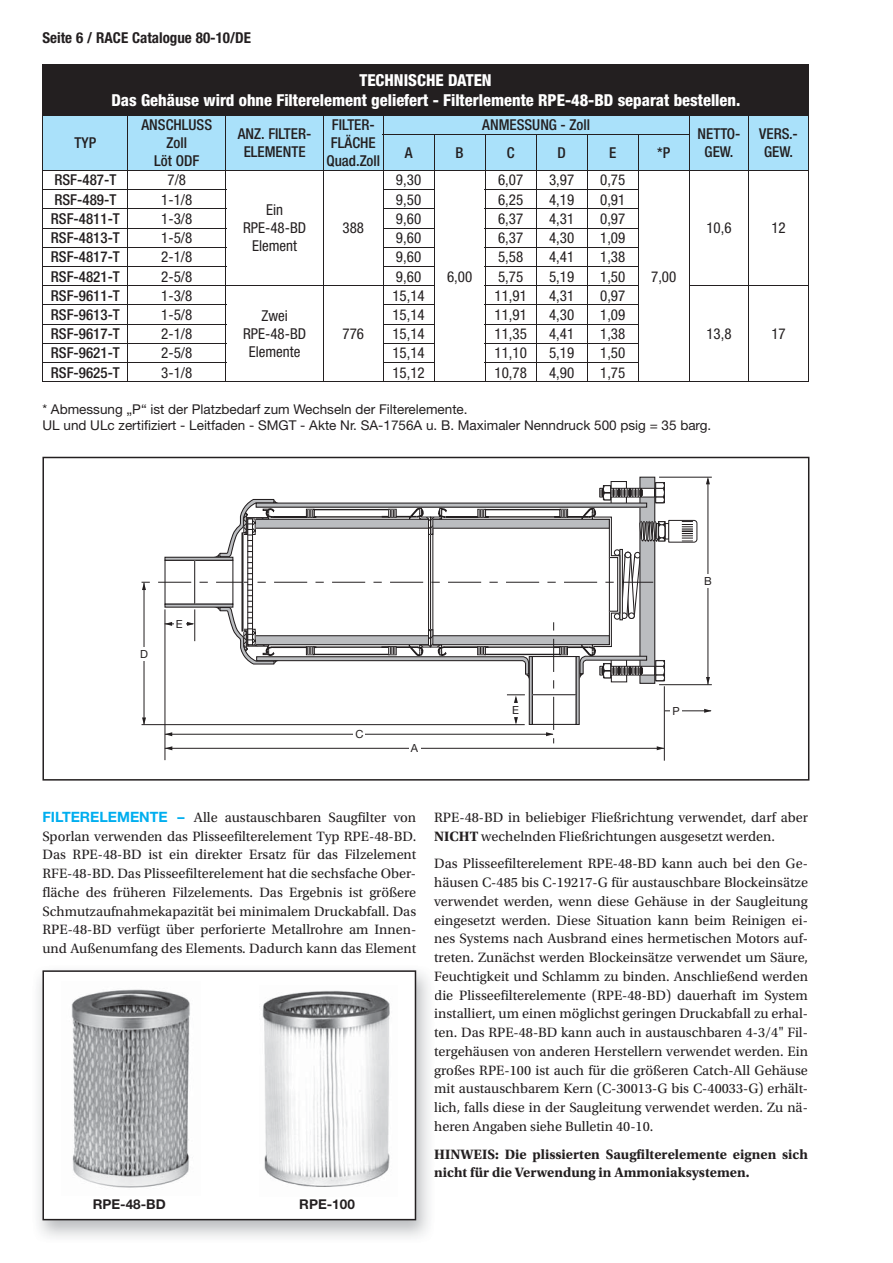
<style>
.page{position:relative;width:893px;height:1263px;background:#fff}
.page>*{position:absolute;margin:0;border:0;box-sizing:border-box;transform-origin:0 0}
.t1{font:800 condensed 16.5px/19.8px "Helvetica Neue LT Std";color:#fff;text-align:center}
.t2{font:condensed 15px/18px "Helvetica Neue LT Std";color:#231f20;text-align:center}
.t3{font:500 condensed 15px/18px "Helvetica Neue LT Std";color:#231f20;text-align:center}
.t4{font:700 condensed 15px "Helvetica Neue LT Std";color:#231f20}
.t5{font:14.25px/18.8px "Utopia Std";color:#231f20;text-align:justify}
.t6{font:700 14.25px/18.8px "Utopia Std";color:#231f20}
.t7{font:13.5px/16.2px "Helvetica Neue LT Std";color:#231f20}
.t8{font:700 13.5px "Helvetica Neue LT Std";color:#231f20}
.t9{font:11.25px "Helvetica Neue LT Std";color:#231f20}
.s1{font-family:"Helvetica Neue LT Std";font-weight:700;color:#00aeef}
.s2{font-weight:700}
</style>
<div class="page">
<svg style="left:42px;top:457px;width:767px;height:324px"></svg>
<img style="left:38px;top:970px;width:391px;height:268px">
<svg style="left:42px;top:970px;width:374px;height:250px"></svg>
<div style="left:610px;top:481px;width:17px;height:23px;border:1px solid #231f20"></div>
<hr style="left:165px;top:609px;width:1px;height:151px;background:#231f20">
<hr style="left:664px;top:686px;width:1px;height:75px;background:#231f20">
<hr style="left:659px;top:684px;width:53px;height:1px;background:#231f20">
<hr style="left:659px;top:477px;width:53px;height:1px;background:#231f20">
<div style="left:409px;top:742px;width:11px;height:13px;background:#fff"></div>
<div style="left:138px;top:647px;width:12px;height:13px;background:#fff"></div>
<hr style="left:665px;top:711px;width:46px;height:1px;background:#231f20">
<svg style="left:704px;top:709px;width:8px;height:4px"></svg>
<hr style="left:708px;top:479px;width:1px;height:206px;background:#231f20">
<svg style="left:706px;top:677px;width:4px;height:7px"></svg>
<svg style="left:706px;top:477px;width:4px;height:7px"></svg>
<div style="left:702px;top:574px;width:12px;height:13px;background:#fff"></div>
<svg style="left:142px;top:482px;width:556px;height:268px"></svg>
<img style="left:259px;top:985px;width:139px;height:212px">
<img style="left:61px;top:982px;width:140px;height:213px">
<div style="left:43px;top:64px;width:765px;height:51px;background:#231f20"></div>
<hr style="left:42px;top:64px;width:86px;height:1px;background:#231f20">
<hr style="left:42px;top:65px;width:1px;height:50px;background:#231f20">
<hr style="left:128px;top:64px;width:681px;height:1px;background:#231f20">
<hr style="left:808px;top:65px;width:1px;height:50px;background:#231f20">
<svg style="left:42px;top:115px;width:767px;height:266px"></svg>
<hr style="left:42px;top:381px;width:767px;height:1px;background:#231f20">
<p class="t4" style="left:42px;top:32px;width:210px">Seite 6 / RACE Catalogue 80-10/DE</p>
<p class="t3" style="left:75px;top:136px;width:23px">TYP</p>
<p class="t1" style="left:111px;top:72px;width:630px">TECHNISCHE DATEN<br>Das Gehäuse wird ohne Filterelement geliefert - Filterlemente RPE-48-BD separat bestellen.</p>
<p class="t3" style="left:141px;top:118px;width:72px">ANSCHLUSS<br>Zoll<br>Löt ODF</p>
<p class="t3" style="left:238px;top:127px;width:75px">ANZ. FILTER-<br>ELEMENTE</p>
<p class="t3" style="left:326px;top:118px;width:55px">FILTER-<br>FLÄCHE<br>Quad.Zoll</p>
<p class="t3" style="left:482px;top:118px;width:109px">ANMESSUNG - Zoll</p>
<p class="t3" style="left:697px;top:127px;width:44px">NETTO-<br>GEW.</p>
<p class="t3" style="left:759px;top:127px;width:40px">VERS.-</p>
<p class="t3" style="left:405px;top:145px;width:9px">A</p>
<p class="t3" style="left:456px;top:145px;width:10px">B</p>
<p class="t3" style="left:507px;top:145px;width:9px">C</p>
<p class="t3" style="left:557px;top:145px;width:10px">D</p>
<p class="t3" style="left:609px;top:145px;width:9px">E</p>
<p class="t3" style="left:657px;top:145px;width:15px">*P</p>
<p class="t3" style="left:764px;top:145px;width:30px">GEW.</p>
<p class="t3" style="left:54px;top:173px;width:63px">RSF-487-T</p>
<p class="t2" style="left:168px;top:173px;width:20px">7/8</p>
<p class="t2" style="left:396px;top:173px;width:27px">9,30</p>
<p class="t2" style="left:498px;top:173px;width:27px">6,07</p>
<p class="t2" style="left:549px;top:173px;width:27px">3,97</p>
<p class="t2" style="left:600px;top:173px;width:27px">0,75</p>
<p class="t3" style="left:54px;top:192px;width:63px">RSF-489-T</p>
<p class="t2" style="left:161px;top:192px;width:33px">1-1/8</p>
<p class="t2" style="left:396px;top:192px;width:27px">9,50</p>
<p class="t2" style="left:498px;top:192px;width:27px">6,25</p>
<p class="t2" style="left:549px;top:192px;width:27px">4,19</p>
<p class="t2" style="left:600px;top:192px;width:27px">0,91</p>
<p class="t3" style="left:51px;top:211px;width:71px">RSF-4811-T</p>
<p class="t2" style="left:161px;top:211px;width:33px">1-3/8</p>
<p class="t2" style="left:396px;top:211px;width:27px">9,60</p>
<p class="t2" style="left:498px;top:211px;width:27px">6,37</p>
<p class="t2" style="left:549px;top:211px;width:27px">4,31</p>
<p class="t2" style="left:600px;top:211px;width:27px">0,97</p>
<p class="t3" style="left:51px;top:231px;width:71px">RSF-4813-T</p>
<p class="t2" style="left:161px;top:231px;width:33px">1-5/8</p>
<p class="t2" style="left:396px;top:231px;width:27px">9,60</p>
<p class="t2" style="left:498px;top:231px;width:27px">6,37</p>
<p class="t2" style="left:549px;top:231px;width:27px">4,30</p>
<p class="t2" style="left:600px;top:231px;width:27px">1,09</p>
<p class="t3" style="left:51px;top:250px;width:71px">RSF-4817-T</p>
<p class="t2" style="left:161px;top:250px;width:33px">2-1/8</p>
<p class="t2" style="left:396px;top:250px;width:27px">9,60</p>
<p class="t2" style="left:498px;top:250px;width:27px">5,58</p>
<p class="t2" style="left:549px;top:250px;width:27px">4,41</p>
<p class="t2" style="left:600px;top:250px;width:27px">1,38</p>
<p class="t3" style="left:51px;top:269px;width:71px">RSF-4821-T</p>
<p class="t2" style="left:161px;top:269px;width:33px">2-5/8</p>
<p class="t2" style="left:396px;top:269px;width:27px">9,60</p>
<p class="t2" style="left:498px;top:269px;width:27px">5,75</p>
<p class="t2" style="left:549px;top:269px;width:27px">5,19</p>
<p class="t2" style="left:600px;top:269px;width:27px">1,50</p>
<p class="t3" style="left:51px;top:288px;width:71px">RSF-9611-T</p>
<p class="t2" style="left:161px;top:288px;width:33px">1-3/8</p>
<p class="t2" style="left:243px;top:309px;width:65px">Zwei<br>RPE-48-BD<br>Elemente</p>
<p class="t2" style="left:243px;top:203px;width:65px">Ein<br>RPE-48-BD<br>Element</p>
<p class="t2" style="left:342px;top:221px;width:23px">388</p>
<p class="t2" style="left:447px;top:269px;width:27px">6,00</p>
<p class="t2" style="left:392px;top:288px;width:34px">15,14</p>
<p class="t2" style="left:494px;top:288px;width:34px">11,91</p>
<p class="t2" style="left:549px;top:288px;width:27px">4,31</p>
<p class="t2" style="left:600px;top:288px;width:27px">0,97</p>
<p class="t3" style="left:51px;top:307px;width:71px">RSF-9613-T</p>
<p class="t2" style="left:161px;top:307px;width:33px">1-5/8</p>
<p class="t2" style="left:392px;top:307px;width:34px">15,14</p>
<p class="t2" style="left:494px;top:307px;width:34px">11,91</p>
<p class="t2" style="left:549px;top:307px;width:27px">4,30</p>
<p class="t2" style="left:600px;top:307px;width:27px">1,09</p>
<p class="t3" style="left:51px;top:327px;width:71px">RSF-9617-T</p>
<p class="t2" style="left:161px;top:327px;width:33px">2-1/8</p>
<p class="t2" style="left:392px;top:327px;width:34px">15,14</p>
<p class="t2" style="left:494px;top:327px;width:34px">11,35</p>
<p class="t2" style="left:549px;top:327px;width:27px">4,41</p>
<p class="t2" style="left:600px;top:327px;width:27px">1,38</p>
<p class="t3" style="left:51px;top:346px;width:71px">RSF-9621-T</p>
<p class="t2" style="left:161px;top:346px;width:33px">2-5/8</p>
<p class="t2" style="left:392px;top:346px;width:34px">15,14</p>
<p class="t2" style="left:494px;top:346px;width:34px">11,10</p>
<p class="t2" style="left:549px;top:346px;width:27px">5,19</p>
<p class="t2" style="left:600px;top:346px;width:27px">1,50</p>
<p class="t3" style="left:51px;top:365px;width:71px">RSF-9625-T</p>
<p class="t2" style="left:161px;top:365px;width:33px">3-1/8</p>
<p class="t2" style="left:392px;top:365px;width:34px">15,12</p>
<p class="t2" style="left:494px;top:365px;width:34px">10,78</p>
<p class="t2" style="left:549px;top:365px;width:27px">4,90</p>
<p class="t2" style="left:600px;top:365px;width:27px">1,75</p>
<p class="t2" style="left:342px;top:327px;width:23px">776</p>
<p class="t2" style="left:651px;top:269px;width:27px">7,00</p>
<p class="t2" style="left:706px;top:221px;width:27px">10,6</p>
<p class="t2" style="left:771px;top:221px;width:16px">12</p>
<p class="t2" style="left:706px;top:327px;width:27px">13,8</p>
<p class="t2" style="left:771px;top:327px;width:16px">17</p>
<p class="t7" style="left:42px;top:402px;width:670px">* Abmessung „P“ ist der Platzbedarf zum Wechseln der Filterelemente.<br>UL und ULc zertifiziert - Leitfaden - SMGT - Akte Nr. SA-1756A u. B. Maximaler Nenndruck 500 psig = 35 barg.</p>
<p class="t9" style="left:140px;top:650px;width:9px">D</p>
<p class="t9" style="left:176px;top:620px;width:8px">E</p>
<p class="t9" style="left:355px;top:730px;width:10px">C</p>
<p class="t9" style="left:411px;top:744px;width:9px">A</p>
<p class="t9" style="left:512px;top:706px;width:8px">E</p>
<p class="t9" style="left:704px;top:577px;width:9px">B</p>
<p class="t9" style="left:672px;top:707px;width:9px">P</p>
<p class="t5" style="left:42px;top:809px;width:375px"><span class="s1">FILTERELEMENTE –</span> Alle austauschbaren Saugfilter von Sporlan verwenden das Plisseefilterelement Typ RPE-48-BD.<br>Das RPE-48-BD ist ein direkter Ersatz für das Filzelement RFE-48-BD. Das Plisseefilterelement hat die sechsfache Ober&shy;fläche des früheren Filzelements. Das Ergebnis ist größere Schmutzaufnahmekapazität bei minimalem Druckabfall. Das RPE-48-BD verfügt über perforierte Metallrohre am Innen&shy;und Außenumfang des Elements. Dadurch kann das Element</p>
<p class="t5" style="left:434px;top:809px;width:375px">RPE-48-BD in beliebiger Fließrichtung verwendet, darf aber<br><span class="s2">NICHT</span> wechelnden Fließrichtungen ausgesetzt werden.</p>
<p class="t5" style="left:434px;top:856px;width:375px">Das Plisseefilterelement RPE-48-BD kann auch bei den Ge&shy;häusen C-485 bis C-19217-G für austauschbare Blockeinsätze verwendet werden, wenn diese Gehäuse in der Saugleitung eingesetzt werden. Diese Situation kann beim Reinigen ei&shy;nes Systems nach Ausbrand eines hermetischen Motors auf&shy;treten. Zunächst werden Blockeinsätze verwendet um Säure, Feuchtigkeit und Schlamm zu binden. Anschließend werden die Plisseefilterelemente (RPE-48-BD) dauerhaft im System installiert, um einen möglichst geringen Druckabfall zu erhal&shy;ten. Das RPE-48-BD kann auch in austauschbaren 4-3/4" Fil&shy;tergehäusen von anderen Herstellern verwendet werden. Ein großes RPE-100 ist auch für die größeren Catch-All Gehäuse mit austauschbarem Kern (C-30013-G bis C-40033-G) erhält&shy;lich, falls diese in der Saugleitung verwendet werden. Zu nä&shy;heren Angaben siehe Bulletin 40-10.</p>
<p class="t6" style="left:434px;top:1146px;width:375px">HINWEIS: Die plissierten Saugfilterelemente eignen sich nicht für die Verwendung in Ammoniaksystemen.</p>
<p class="t8" style="left:93px;top:1199px;width:75px">RPE-48-BD</p>
<p class="t8" style="left:299px;top:1199px;width:57px">RPE-100</p>
</div>
